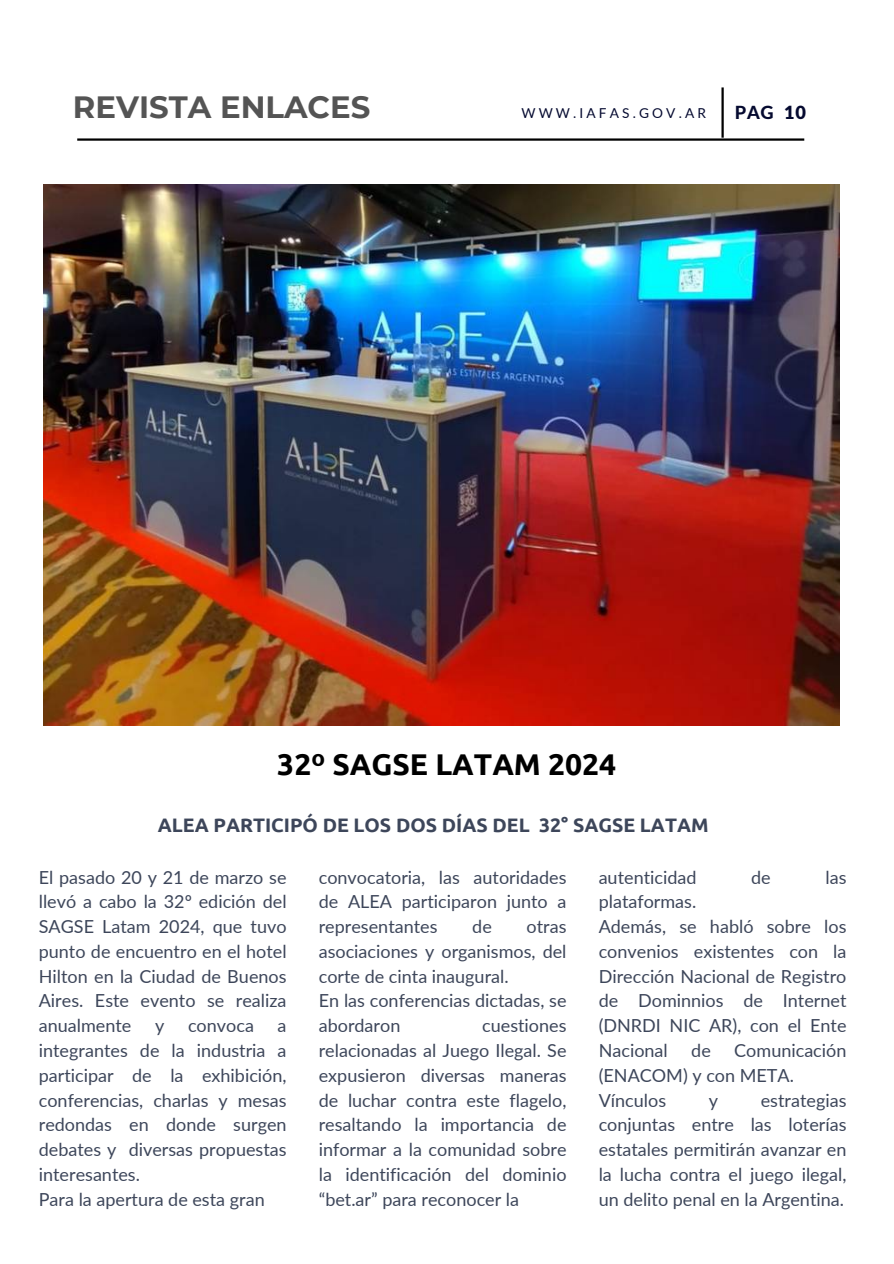
<style>
.page{position:relative;width:894px;height:1264px;background:#fff}
.page>*{position:absolute;margin:0;border:0;box-sizing:border-box;transform-origin:0 0}
.t1{font:700 30.75px "Montserrat";color:#545454}
.t2{font:700 30px "Ubuntu";color:#000}
.t3{font:700 19.5px "Ubuntu";color:#3d465a}
.t4{font:800 18.15px "Lato Latin";color:#050a30}
.t5{font:18px/24.8px "Lato";color:#3d465a;text-align:justify}
.t6{font:13.65px "Lato";letter-spacing:.23em;color:#050a30}
.s1{font-weight:900}
</style>
<div class="page">
<img style="left:44px;top:184px;width:795px;height:541px">
<hr style="left:77px;top:138px;width:727px;height:3px;background:#000">
<hr style="left:721px;top:87px;width:2px;height:51px;background:#000">
<h2 class="t1" style="left:73px;top:88px;width:299px">REVISTA ENLACES</h2>
<p class="t6" style="left:521px;top:104px;width:186px">WWW.IAFAS.GOV.AR</p>
<h2 class="t4" style="left:734px;top:105px;width:73px">PAG <span class="s1">10</span></h2>
<h3 class="t2" style="left:277px;top:747px;width:340px">32º SAGSE LATAM 2024</h3>
<h3 class="t3" style="left:158px;top:813px;width:552px">ALEA PARTICIPÓ DE LOS DOS DÍAS DEL 32° SAGSE LATAM</h3>
<p class="t5" style="left:39px;top:864px;width:249px">El pasado 20 y 21 de marzo se llevó a cabo la 32º edición del SAGSE Latam 2024, que tuvo punto de encuentro en el hotel Hilton en la Ciudad de Buenos Aires. Este evento se realiza anualmente</p>
<p class="t5" style="left:39px;top:1012px;width:249px;text-align:left;text-indent:239px">a integrantes de la industria a participar de la exhibición, conferencias, charlas y mesas redondas en donde surgen debates y diversas propuestas interesantes.<br>Para la apertura de esta gran</p>
<p class="t5" style="left:155px;top:1012px;width:11px">y</p>
<p class="t5" style="left:188px;top:1012px;width:67px">convoca</p>
<h1 class="t5" style="left:318px;top:864px;width:249px">convocatoria, las autoridades de ALEA participaron junto a representantes</h1>
<h1 class="t5" style="left:472px;top:913px;width:21px">de</h1>
<h1 class="t5" style="left:318px;top:913px;width:249px;text-align:left;text-indent:208px">otras asociaciones y organismos, del corte de cinta inaugural.<br>En las conferencias dictadas, se abordaron</h1>
<h1 class="t5" style="left:318px;top:1012px;width:249px;text-indent:163px">cuestiones relacionadas al Juego Ilegal. Se expusieron diversas maneras de luchar contra este flagelo, resaltando la importancia de informar a la comunidad sobre la identificación del dominio “bet.ar” para reconocer la</h1>
<h3 class="t5" style="left:598px;top:864px;width:99px">autenticidad</h3>
<h3 class="t5" style="left:751px;top:864px;width:21px">de</h3>
<h3 class="t5" style="left:825px;top:864px;width:22px">las</h3>
<h3 class="t5" style="left:598px;top:889px;width:249px;text-align:left">plataformas.<br>Además, se habló sobre los convenios existentes con la<br>Dirección Nacional de Registro de Dominnios de Internet (DNRDI NIC AR), con el Ente<br>Nacional</h3>
<h3 class="t5" style="left:691px;top:1037px;width:21px">de</h3>
<h3 class="t5" style="left:598px;top:1037px;width:249px;text-align:left;text-indent:135px">Comunicación (ENACOM) y con META.<br>Vínculos</h3>
<h3 class="t5" style="left:598px;top:1087px;width:249px;text-indent:162px">estrategias conjuntas entre las loterías estatales permitirán avanzar en la lucha contra el juego ilegal, un delito penal en la Argentina.</h3>
<h3 class="t5" style="left:708px;top:1087px;width:11px">y</h3>
</div>
